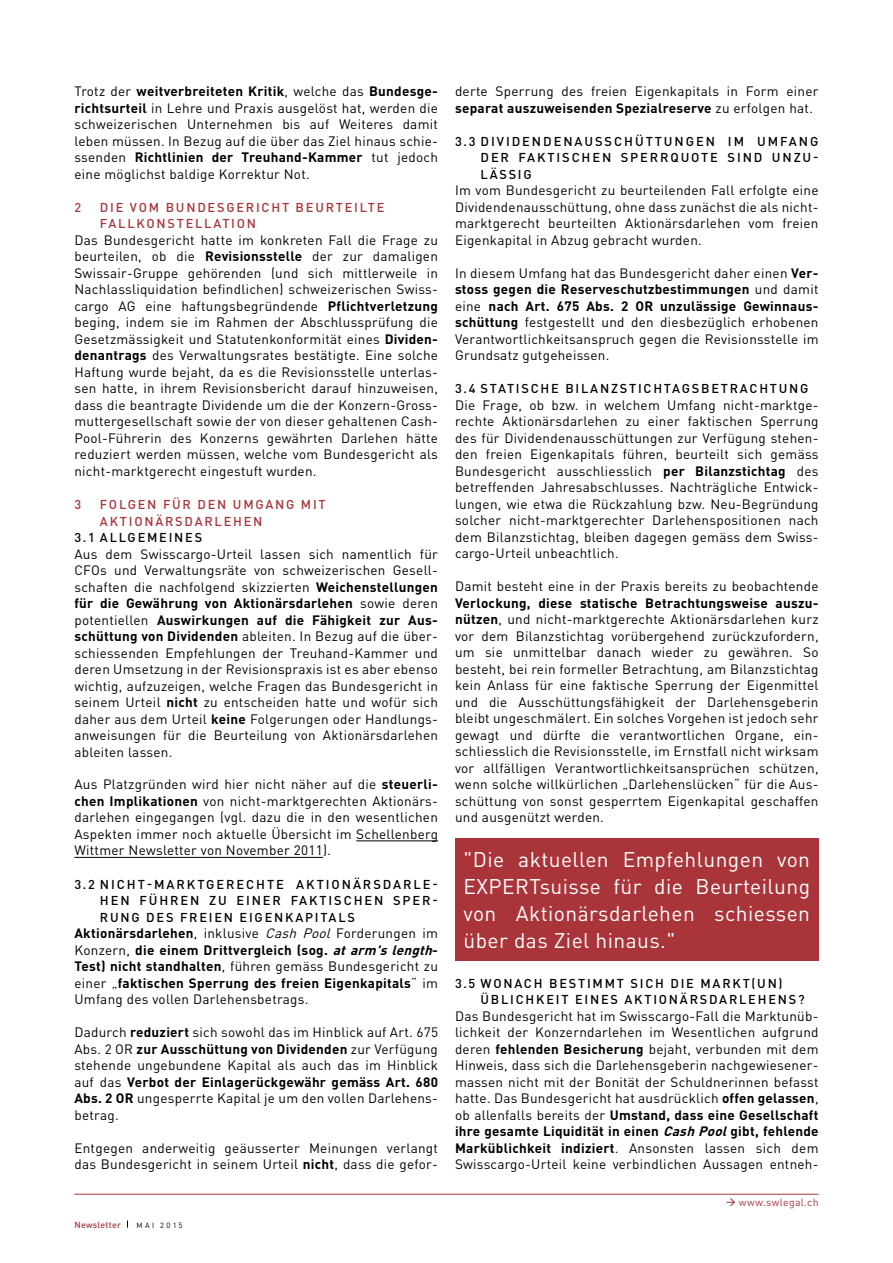
<style>
.page{position:relative;width:893px;height:1263px;background:#fff}
.page>*{position:absolute;margin:0;border:0;box-sizing:border-box;transform-origin:0 0}
.t1{font:21px/27px "DIN";letter-spacing:.02em;color:#fff;text-align:justify}
.t2{font:13.5px/16.5px "DIN";letter-spacing:.02em;color:#000;text-align:justify}
.t3{font:700 13.5px/16.5px "DIN";letter-spacing:.02em;color:#000;text-align:justify}
.t4{font:500 12.75px/16.5px "DIN";letter-spacing:.14em;color:#000;text-align:justify}
.t5{font:500 12.75px/16.5px "DIN";letter-spacing:.14em;color:#a93439}
.t6{font:10.5px "DIN";letter-spacing:.025em;color:#a93439}
.t7{font:500 8.85px "DIN";letter-spacing:.025em;color:#a93439}
.t8{font:7.5px "DIN";letter-spacing:.315em;color:#000}
.s1{font-weight:700}
.s2{font-weight:400}
.s3{font-weight:400;font-style:italic}
.s4{font-style:italic}
.s5{font-weight:700;font-style:italic}
</style>
<div class="page">
<hr style="left:74px;top:1194px;width:745px;height:1px;background:#a93439">
<hr style="left:356px;top:840px;width:82px;height:1px;background:#000">
<hr style="left:74px;top:857px;width:249px;height:1px;background:#000">
<div style="left:455px;top:838px;width:364px;height:123px;background:#a93439"></div>
<p class="t2" style="left:74px;top:83px;width:365px">Trotz der <span class="s1">weitverbreiteten Kritik</span>, welche das <span class="s1">Bundesge&shy;richtsurteil</span> in Lehre und Praxis ausgelöst hat, werden die schweizerischen Unternehmen bis auf Weiteres damit leben müssen. I n Bezug auf die über das Ziel hinaus schie&shy;ssenden <span class="s1">Richtlinien der Treuhand-Kammer</span> tut jedoch eine möglichst baldige Korrektur Not.</p>
<p class="t5" style="left:74px;top:199px;width:8px">2</p>
<p class="t5" style="left:100px;top:199px;width:286px">DIE VOM BUNDESGERICHT BEURTEILTE<br>FALLKONSTELLATION</p>
<p class="t2" style="left:74px;top:231px;width:365px">Das Bundesgericht hatte im konkreten Fall die Frage zu beurteilen, ob die <span class="s1">Revisionsstelle</span> der zur damaligen Swissair-Gruppe gehörenden (und sich mittlerweile in Nachlassliquidation befindlichen) schweizerischen Swiss&shy;cargo AG eine haftungsbegründende <span class="s1">Pflichtverletzung </span>beging, indem sie im Rahmen der Abschlussprüfung die Gesetzmässigkeit und Statutenkonformität eines <span class="s1">Dividen&shy;denantrags</span> des Verwaltungsrates bestätigte. Eine solche Haftung wurde bejaht, da es die Revisionsstelle unterlas&shy;sen hatte, in ihrem Revisionsbericht darauf hinzuweisen, dass die beantragte Dividende um die der Konzern-Gross&shy;muttergesellschaft sowie der von dieser gehaltenen Cash-Pool-Führerin des Konzerns gewährten Darlehen hätte reduziert werden müssen, welche vom Bundesgericht als nicht-marktgerecht eingestuft wurden.</p>
<p class="t5" style="left:74px;top:496px;width:8px">3</p>
<p class="t5" style="left:100px;top:496px;width:227px">FOLGEN FÜR DEN UMGANG MIT<br>AKTIONÄRSDARLEH EN</p>
<p class="t4" style="left:74px;top:529px;width:129px">3.1 ALLGEMEINES</p>
<p class="t2" style="left:74px;top:545px;width:365px">Aus dem Swisscargo-Urteil lassen sich namentlich für CFOs und Verwaltungsräte von schweizerischen Gesell&shy;schaften die nachfolgend skizzierten <span class="s1">Weichenstellungen für die Gewährung von Aktionärsdarlehen</span> sowie deren potentiellen <span class="s1">Auswirkungen auf die Fähigkeit zur Aus&shy;schüttung von Dividenden</span> ableiten. I n Bezug auf die über&shy;schiessenden Empfehlungen der Treuhand-Kammer und deren Umsetzung in der Revisionspraxis ist es aber ebenso wichtig, aufzuzeigen, welche Fragen das Bundesgericht in seinem Urteil <span class="s1">nicht</span> zu entscheiden hatte und wofür sich daher aus dem Urteil <span class="s1">keine</span> Folgerungen oder Handlungs&shy;anweisungen für die Beurteilung von Aktionärsdarlehen ableiten lassen.</p>
<p class="t2" style="left:74px;top:776px;width:365px">Aus Platzgründen wird hier nicht näher auf die <span class="s1">steuerli&shy;chen Implikationen</span> von nicht-marktgerechten Aktionärs&shy;darlehen eingegangen (vgl. dazu die in den wesentlichen Aspekten immer noch aktuelle Übersicht im Schellenberg Wittmer Newsletter von November 2011).</p>
<p class="t4" style="left:100px;top:875px;width:339px;text-indent:-26px">3.2 NICHT-MARKTGERECHTE AKTIONÄRSDARLE-H EN FÜH REN ZU EINER FAKTISCH EN SPER-RUNG DES FREIEN EIGENKAPITALS</p>
<p class="t3" style="left:74px;top:924px;width:365px">Aktionärsdarlehen<span class="s2">, inklusive</span> <span class="s3">Cash Pool</span> <span class="s2">Forderungen im Konzern,</span> die einem Drittvergleich (sog. <span class="s4">atarm'slength</span>-Test) nicht standhalten<span class="s2">, führen gemäss Bundesgericht zu einer „</span>faktischen Sperrung des freien Eigenkapitals<span class="s2">“ im Umfang des vollen Darlehensbetrags.</span></p>
<p class="t2" style="left:74px;top:1023px;width:365px">Dadurch <span class="s1">reduziert</span> sich sowohl das im Hinblick auf Art. 675<br>Abs. 2 OR <span class="s1">zur Ausschüttung von Dividenden</span> zur Verfügung stehende ungebundene Kapital als auch das im Hinblick auf das <span class="s1">Verbot der Einlagerückgewähr gemäss Art. 680<br>Abs. 2 OR</span> ungesperrte Kapital je um den vollen Darlehens&shy;betrag.</p>
<p class="t2" style="left:74px;top:1139px;width:365px">Entgegen anderweitig geäusserter Meinungen verlangt das Bundesgericht in seinem Urteil <span class="s1">nicht</span>, dass die gefor-</p>
<p class="t7" style="left:74px;top:1218px;width:48px">Newsletter</p>
<p class="t8" style="left:136px;top:1220px;width:48px">mai 2015</p>
<p class="t2" style="left:455px;top:83px;width:365px">derte Sperrung des freien Eigenkapitals in Form einer <span class="s1">separat auszuweisenden Spezialreserve</span> zu erfolgen hat.</p>
<p class="t4" style="left:481px;top:133px;width:339px;text-indent:-26px">3.3 DIVIDENDENAUSSCHÜTTUNGEN IM UMFANG DER FAKTISCH EN SPERRQUOTE SIND UNZU-LÄSSIG</p>
<p class="t2" style="left:455px;top:182px;width:365px">I m vom Bundesgericht zu beurteilenden Fall erfolgte eine Dividendenausschüttung, ohne dass zunächst die als nicht&shy;marktgerecht beurteilten Aktionärsdarlehen vom freien Eigenkapital in Abzug gebracht wurden.</p>
<p class="t2" style="left:455px;top:264px;width:365px">I n diesem Umfang hat das Bundesgericht daher einen <span class="s1">Ver&shy;stoss gegen die Reserveschutzbestimmungen</span> und damit eine <span class="s1">nach Art. 675 Abs. 2 OR unzulässige Gewinnaus&shy;schüttung</span> festgestellt und den diesbezüglich erhobenen Verantwortlichkeitsanspruch gegen die Revisionsstelle im Grundsatz gutgeheissen.</p>
<p class="t4" style="left:455px;top:380px;width:355px">3.4 STATISCH E BILANZSTICHTAGSBETRACHTUNG</p>
<p class="t2" style="left:455px;top:396px;width:365px">Die Frage, ob bzw. in welchem Umfang nicht-marktge&shy;rechte Aktionärsdarlehen zu einer faktischen Sperrung des für Dividendenausschüttungen zur Verfügung stehen&shy;den freien Eigenkapitals führen, beurteilt sich gemäss Bundesgericht ausschliesslich <span class="s1">per Bilanzstichtag</span> des betreffenden Jahresabschlusses. Nachträgliche Entwick&shy;lungen, wie etwa die Rückzahlung bzw. Neu-Begründung solcher nicht-marktgerechter Darlehenspositionen nach dem Bilanzstichtag, bleiben dagegen gemäss dem Swiss&shy;cargo-Urteil unbeachtlich.</p>
<p class="t2" style="left:455px;top:578px;width:365px">Damit besteht eine in der Praxis bereits zu beobachtende</p>
<p class="t2" style="left:455px;top:594px;width:365px"><span class="s1">Verlockung, diese statische Betrachtungsweise auszu&shy;nützen</span>, und nicht-marktgerechte Aktionärsdarlehen kurz vor dem Bilanzstichtag vorübergehend zurückzufordern, um sie unmittelbar danach wieder zu gewähren. So besteht, bei rein formeller Betrachtung, am Bilanzstichtag kein Anlass für eine faktische Sperrung der Eigenmittel und die Ausschüttungsfähigkeit der Darlehensgeberin bleibt ungeschmälert. Ein solches Vorgehen ist jedoch sehr gewagt und dürfte die verantwortlichen Organe, ein&shy;schliesslich die Revisionsstelle, im Ernstfall nicht wirksam vor allfälligen Verantwortlichkeitsansprüchen schützen, wenn solche willkürlichen „Darlehenslücken“ für die Aus&shy;schüttung von sonst gesperrtem Eigenkapital geschaffen und ausgenützt werden.</p>
<h1 class="t1" style="left:463px;top:845px;width:348px">"Die aktuellen Empfehlungen von EXPERTsuisse für die Beurteilung von Aktionärsdarlehen schiessen über das Ziel hinaus."</h1>
<p class="t4" style="left:455px;top:974px;width:329px">3.5 WONACH BESTIMMT SICH DIE MARKT(UN)</p>
<p class="t4" style="left:481px;top:991px;width:326px">ÜBLICH KEIT EINES AKTIONÄRSDARLEH ENS?</p>
<p class="t2" style="left:455px;top:1007px;width:365px">Das Bundesgericht hat im Swisscargo-Fall die Marktunüb&shy;lichkeit der Konzerndarlehen im Wesentlichen aufgrund deren <span class="s1">fehlenden Besicherung</span> bejaht, verbunden mit dem Hinweis, dass sich die Darlehensgeberin nachgewiesener&shy;massen nicht mit der Bonität der Schuldnerinnen befasst hatte. Das Bundesgericht hat ausdrücklich <span class="s1">offen gelassen</span>, ob allenfalls bereits der <span class="s1">Umstand, dass eine Gesellschaft ihre gesamte Liquidität in einen</span> <span class="s5">CashPool</span><span class="s1">gibt, fehlende Marküblichkeit indiziert</span>. Ansonsten lassen sich dem Swisscargo-Urteil keine verbindlichen Aussagen entneh-</p>
<p class="t6" style="left:726px;top:1195px;width:94px">→ www.swlegal.ch</p>
</div>
